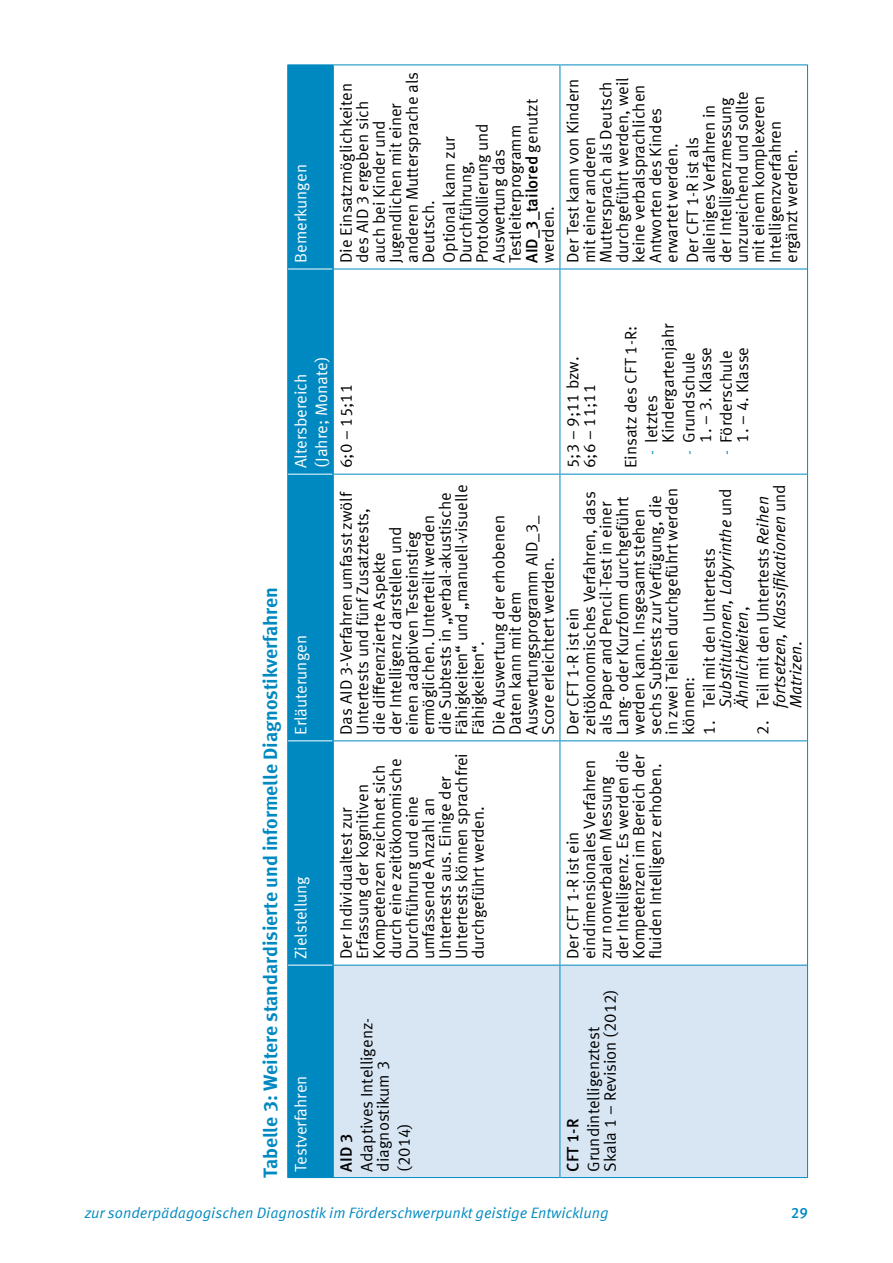
<style>
.page{position:relative;width:893px;height:1263px;background:#fff}
.page>*{position:absolute;margin:0;border:0;box-sizing:border-box;transform-origin:0 0}
.Überschrift_2{font:700 19.5px "Meta Offc Pro";color:#0089c1}
.Tabellentext{font:16.5px/16.5px "Meta Offc Pro Norm";color:#000}
.t1{font:16.5px/16.5px "Meta Offc Pro Norm Ita";color:#000}
.Tabellentext-2{font:16.5px "Meta Offc Pro Norm";color:#fff}
.Tabellentext-3{font:500 16.5px "Meta Offc Pro";color:#000}
.t2{font:15px "Meta Offc Pro Norm Ita";color:#0089c1}
.t3{font:500 15px "Meta Offc Pro";color:#0089c1}
.s1{font-family:"Meta Offc Pro";font-weight:500}
.s2{color:#0089c1}
.s3{font-family:"Meta Offc Pro Norm"}
</style>
<div class="page">
<div style="left:288px;top:66px;width:44px;height:1111px;background:#0089c1"></div>
<div style="left:334px;top:966px;width:473px;height:211px;background:#d8e6f4"></div>
<hr style="left:333px;top:1177px;width:227px;height:1px;background:#0089c1">
<hr style="left:334px;top:965px;width:226px;height:1px;background:#0089c1">
<hr style="left:334px;top:740px;width:226px;height:1px;background:#0089c1">
<hr style="left:334px;top:474px;width:226px;height:1px;background:#0089c1">
<hr style="left:334px;top:269px;width:226px;height:1px;background:#0089c1">
<hr style="left:333px;top:65px;width:227px;height:1px;background:#0089c1">
<hr style="left:560px;top:965px;width:1px;height:213px;background:#0089c1">
<hr style="left:560px;top:1177px;width:247px;height:1px;background:#0089c1">
<hr style="left:560px;top:741px;width:1px;height:224px;background:#0089c1">
<hr style="left:560px;top:965px;width:247px;height:1px;background:#0089c1">
<hr style="left:560px;top:474px;width:1px;height:267px;background:#0089c1">
<hr style="left:560px;top:740px;width:247px;height:1px;background:#0089c1">
<hr style="left:560px;top:269px;width:1px;height:205px;background:#0089c1">
<hr style="left:560px;top:474px;width:247px;height:1px;background:#0089c1">
<hr style="left:560px;top:65px;width:1px;height:204px;background:#0089c1">
<hr style="left:560px;top:269px;width:247px;height:1px;background:#0089c1">
<hr style="left:560px;top:65px;width:247px;height:1px;background:#0089c1">
<hr style="left:807px;top:965px;width:1px;height:213px;background:#0089c1">
<hr style="left:807px;top:741px;width:1px;height:224px;background:#0089c1">
<hr style="left:807px;top:474px;width:1px;height:267px;background:#0089c1">
<hr style="left:807px;top:269px;width:1px;height:205px;background:#0089c1">
<hr style="left:807px;top:65px;width:1px;height:204px;background:#0089c1">
<hr style="left:287px;top:965px;width:1px;height:213px;background:#0089c1">
<hr style="left:288px;top:1177px;width:45px;height:1px;background:#0089c1">
<hr style="left:287px;top:741px;width:1px;height:224px;background:#0089c1">
<hr style="left:287px;top:474px;width:1px;height:267px;background:#0089c1">
<hr style="left:287px;top:269px;width:1px;height:205px;background:#0089c1">
<hr style="left:287px;top:65px;width:1px;height:204px;background:#0089c1">
<hr style="left:288px;top:65px;width:45px;height:1px;background:#0089c1">
<hr style="left:332px;top:965px;width:2px;height:212px;background:#0089c1">
<hr style="left:332px;top:741px;width:2px;height:224px;background:#0089c1">
<hr style="left:332px;top:474px;width:2px;height:267px;background:#0089c1">
<hr style="left:332px;top:269px;width:2px;height:205px;background:#0089c1">
<hr style="left:332px;top:65px;width:2px;height:204px;background:#0089c1">
<hr style="left:288px;top:965px;width:44px;height:1px;background:#fff">
<hr style="left:288px;top:740px;width:44px;height:1px;background:#fff">
<hr style="left:288px;top:474px;width:44px;height:1px;background:#fff">
<hr style="left:288px;top:269px;width:44px;height:1px;background:#fff">
<p class="Tabellentext-2" style="left:288px;top:263px;width:100px;rotate:-90deg">Bemerkungen</p>
<p class="Tabellentext" style="left:337px;top:263px;width:193px;rotate:-90deg">Die Einsatzmöglichkeiten des AID 3 ergeben sich auch bei Kinder und<br>Jugendlichen mit einer anderen Muttersprache als<br>Deutsch.</p>
<p class="Tabellentext" style="left:440px;top:263px;width:165px;rotate:-90deg">Optional kann zur<br>Durchführung,<br>Protokollierung und<br>Auswertung das<br>Testleiterprogramm<br><span class="s1">AID_3_tailored</span> genutzt werden.</p>
<p class="Tabellentext" style="left:563px;top:263px;width:187px;rotate:-90deg">Der Test kann von Kindern mit einer anderen<br>Muttersprach als Deutsch durchgeführt werden, weil keine verbalsprachlichen<br>Antworten des Kindes erwartet werden.</p>
<p class="Tabellentext" style="left:683px;top:263px;width:173px;rotate:-90deg">Der CFT 1-R ist als alleiniges Verfahren in der Intelligenzmessung unzureichend und sollte mit einem komplexeren<br>Intelligenzverfahren ergänzt werden.</p>
<p class="Überschrift_2" style="left:255px;top:1178px;width:592px;rotate:-90deg">Tabelle 3: Weitere standardisierte und informelle Diagnostikverfahren</p>
<p class="Tabellentext-2" style="left:309px;top:468px;width:113px;rotate:-90deg">(Jahre; Monate)</p>
<p class="Tabellentext-2" style="left:288px;top:468px;width:96px;rotate:-90deg">Altersbereich</p>
<p class="Tabellentext-2" style="left:288px;top:735px;width:101px;rotate:-90deg">Erläuterungen</p>
<p class="Tabellentext-2" style="left:288px;top:959px;width:84px;rotate:-90deg">Zielstellung</p>
<p class="Tabellentext" style="left:337px;top:468px;width:86px;rotate:-90deg">6;0 – 15;11</p>
<p class="Tabellentext" style="left:337px;top:735px;width:252px;rotate:-90deg">Das AID 3-Verfahren umfasst zwölf<br>Untertests und fünf Zusatztests, die differenzierte Aspekte<br>der Intelligenz darstellen und einen adaptiven Testeinstieg ermöglichen. Unterteilt werden<br>die Subtests in „verbal-akustische<br>Fähigkeiten“ und „manuell-visuelle<br>Fähigkeiten“.</p>
<p class="Tabellentext" style="left:489px;top:735px;width:221px;rotate:-90deg">Die Auswertung der erhobenen<br>Daten kann mit dem<br>Auswertungsprogramm AID_3_<br>Score erleichtert werden.</p>
<p class="Tabellentext" style="left:337px;top:959px;width:207px;rotate:-90deg">Der Individualtest zur<br>Erfassung der kognitiven<br>Kompetenzen zeichnet sich durch eine zeitökonomische<br>Durchführung und eine umfassende Anzahl an<br>Untertests aus. Einige der<br>Untertests können sprachfrei durchgeführt werden.</p>
<p class="Tabellentext" style="left:563px;top:468px;width:113px;rotate:-90deg">5;3 – 9;11 bzw.<br>6;6 – 11;11</p>
<p class="Tabellentext" style="left:621px;top:468px;width:143px;rotate:-90deg">Einsatz des CFT 1-R:</p>
<p class="Tabellentext" style="left:642px;top:443px;width:121px;text-indent:-13px;rotate:-90deg"><span class="s2">-</span> letztes<br>Kindergartenjahr</p>
<p class="Tabellentext" style="left:679px;top:455px;width:105px;rotate:-90deg"><span class="s2">-</span> Grundschule</p>
<p class="Tabellentext" style="left:696px;top:443px;width:97px;rotate:-90deg">1. – 3. Klasse</p>
<p class="Tabellentext" style="left:717px;top:455px;width:106px;rotate:-90deg"><span class="s2">-</span> Förderschule</p>
<p class="Tabellentext" style="left:733px;top:443px;width:97px;rotate:-90deg">1. – 4. Klasse</p>
<p class="Tabellentext" style="left:563px;top:735px;width:248px;rotate:-90deg">Der CFT 1-R ist ein zeitökonomisches Verfahren, dass als Paper and Pencil-Test in einer<br>Lang- oder Kurzform durchgeführt werden kann. Insgesamt stehen sechs Subtests zur Verfügung, die in zwei Teilen durchgeführt werden können:</p>
<p class="t1" style="left:700px;top:708px;width:221px;text-indent:-27px;rotate:-90deg"><span class="s3">1. Teil mit den Untertests<br></span>Substitutionen, Labyrinthe <span class="s3">und<br></span>Ähnlichkeiten<span class="s3">,</span></p>
<p class="t1" style="left:753px;top:708px;width:225px;text-indent:-27px;rotate:-90deg"><span class="s3">2. Teil mit den Untertests</span> Reihen fortsetzen, Klassifikationen <span class="s3">und<br></span>Matrizen<span class="s3">.</span></p>
<p class="Tabellentext" style="left:563px;top:959px;width:210px;rotate:-90deg">Der CFT 1-R ist ein eindimensionales Verfahren zur nonverbalen Messung der Intelligenz. Es werden die<br>Kompetenzen im Bereich der fluiden Intelligenz erhoben.</p>
<p class="Tabellentext-2" style="left:288px;top:1171px;width:98px;rotate:-90deg">Testverfahren</p>
<p class="Tabellentext-3" style="left:333px;top:1171px;width:39px;rotate:-90deg">AID 3</p>
<p class="Tabellentext" style="left:357px;top:1171px;width:153px;rotate:-90deg">Adaptives Intelligenz&shy;diagnostikum 3</p>
<p class="Tabellentext" style="left:395px;top:1171px;width:50px;rotate:-90deg">(2014)</p>
<p class="Tabellentext-3" style="left:560px;top:1171px;width:55px;rotate:-90deg">CFT 1-R</p>
<p class="Tabellentext" style="left:584px;top:1171px;width:184px;rotate:-90deg">Grundintelligenztest<br>Skala 1 – Revision (2012)</p>
<p class="t2" style="left:85px;top:1202px;width:525px">zur sonderpädagogischen Diagnostik im Förderschwerpunkt geistige Entwicklung</p>
<p class="t3" style="left:791px;top:1201px;width:19px">29</p>
</div>
